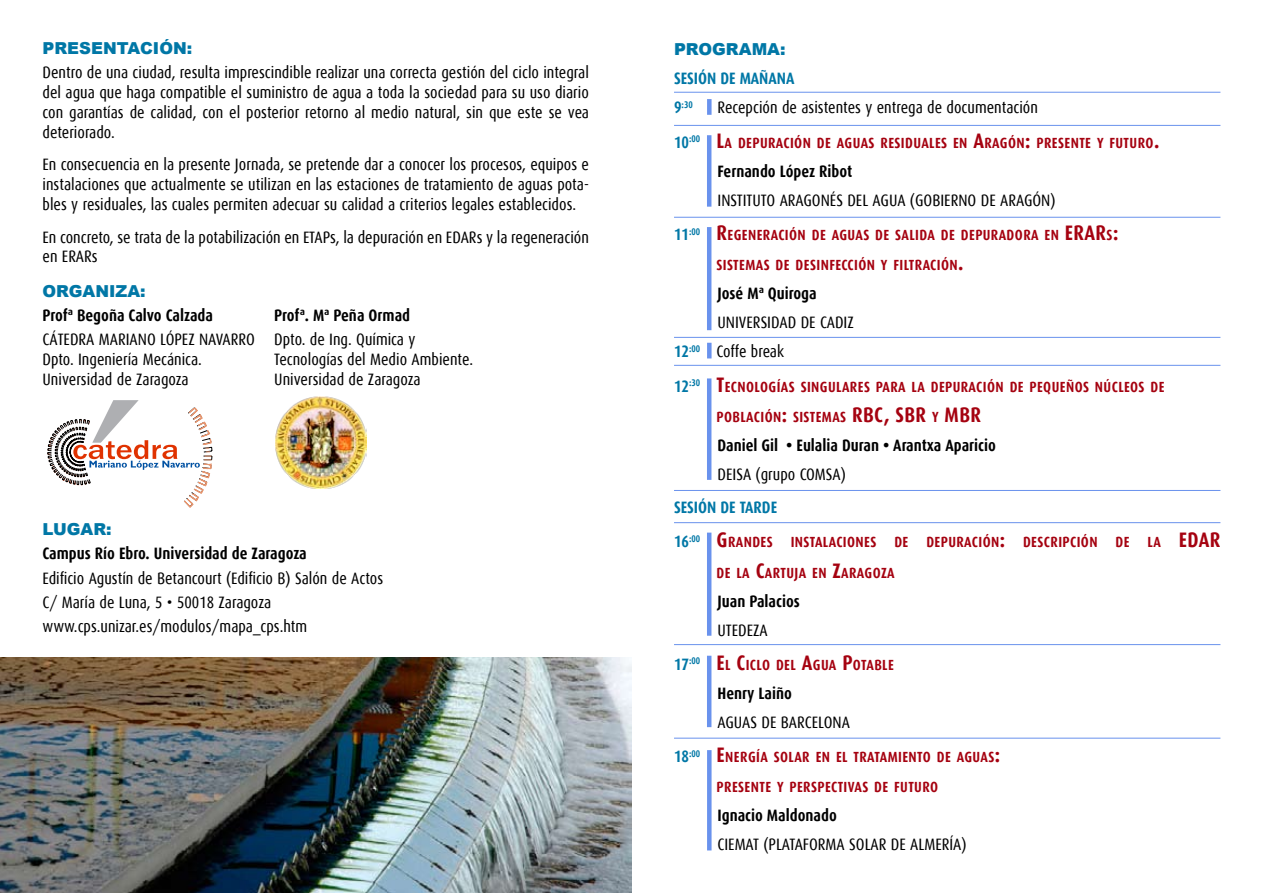
<style>
.page{position:relative;width:1263px;height:893px;background:#fff}
.page>*{position:absolute;margin:0;border:0;box-sizing:border-box;transform-origin:0 0}
.t1{font:700 21px "Dax Condensed";color:#a50210}
.t2{font:16.5px/19.8px "Dax Condensed";color:#000}
.t3{font:700 16.5px "Dax Condensed";color:#000}
.t4{font:900 16.5px "Arial";color:#0077a6}
.t5{font:700 16.5px "Dax Condensed";color:#0077a6}
.t6{font:700 14.7px/30.2px "Dax Condensed";letter-spacing:.03em;color:#a50210}
.t7{font:700 9.6px "Dax Condensed";color:#0077a6}
.s1{font-size:16.5px}
.s2{font-size:16.5px;color:#0077a6}
.s3{font-size:21px}
.s4{font-weight:700;color:#0077a6}
.s5{font-size:14.7px}
</style>
<div class="page">
<img style="left:0;top:657px;width:632px;height:236px">
<hr style="left:674px;top:125px;width:546px;height:1px;background:#6992ed">
<hr style="left:674px;top:92px;width:546px;height:1px;background:#6992ed">
<hr style="left:674px;top:217px;width:546px;height:1px;background:#6992ed">
<hr style="left:674px;top:365px;width:546px;height:1px;background:#6992ed">
<hr style="left:674px;top:337px;width:546px;height:1px;background:#6992ed">
<hr style="left:674px;top:644px;width:546px;height:1px;background:#6992ed">
<hr style="left:674px;top:522px;width:546px;height:1px;background:#6992ed">
<hr style="left:674px;top:738px;width:546px;height:1px;background:#6992ed">
<hr style="left:674px;top:490px;width:546px;height:1px;background:#6992ed">
<hr style="left:707px;top:99px;width:4px;height:16px;background:#6992ed">
<hr style="left:707px;top:343px;width:4px;height:15px;background:#6992ed">
<hr style="left:707px;top:656px;width:4px;height:71px;background:#6992ed">
<hr style="left:707px;top:533px;width:4px;height:103px;background:#6992ed">
<hr style="left:707px;top:378px;width:4px;height:102px;background:#6992ed">
<hr style="left:707px;top:227px;width:4px;height:103px;background:#6992ed">
<hr style="left:707px;top:135px;width:4px;height:72px;background:#6992ed">
<hr style="left:707px;top:750px;width:4px;height:100px;background:#6992ed">
<svg style="left:48px;top:400px;width:164px;height:107px"></svg>
<img style="left:276px;top:396px;width:90px;height:93px">
<p class="t4" style="left:43px;top:36px;width:151px">PRESENTACIÓN:</p>
<p class="t2" style="left:43px;top:63px;width:548px;text-align:justify">Dentro de una ciudad, resulta imprescindible realizar una correcta gestión del ciclo integral del agua que haga compatible el suministro de agua a toda la sociedad para su uso diario con garantías de calidad, con el posterior retorno al medio natural, sin que este se vea deteriorado.</p>
<p class="t2" style="left:43px;top:155px;width:548px;text-align:justify">En consecuencia en la presente Jornada, se pretende dar a conocer los procesos, equipos e instalaciones que actualmente se utilizan en las estaciones de tratamiento de aguas pota&shy;bles y residuales, las cuales permiten adecuar su calidad a criterios legales establecidos.</p>
<p class="t2" style="left:43px;top:227px;width:548px">En concreto, se trata de la potabilización en ETAPs, la depuración en EDARs y la regeneración en ERARs</p>
<p class="t4" style="left:43px;top:279px;width:105px">ORGANIZA:</p>
<p class="t3" style="left:43px;top:306px;width:172px">Profª Begoña Calvo Calzada</p>
<p class="t2" style="left:43px;top:329px;width:214px">CÁTEDRA MARIANO LÓPEZ NAVARRO<br>Dpto. Ingeniería Mecánica.<br>Universidad de Zaragoza</p>
<p class="t3" style="left:274px;top:306px;width:137px">Profª. Mª Peña Ormad</p>
<p class="t2" style="left:274px;top:330px;width:200px">Dpto. de Ing. Química y<br>Tecnologías del Medio Ambiente.<br>Universidad de Zaragoza</p>
<p class="t4" style="left:43px;top:518px;width:71px">LUGAR:</p>
<p class="t3" style="left:43px;top:545px;width:266px">Campus Río Ebro. Universidad de Zaragoza</p>
<p class="t2" style="left:43px;top:566px;width:342px;line-height:24px">Edificio Agustín de Betancourt (Edificio B) Salón de Actos<br>C/ María de Luna, 5 • 50018 Zaragoza www.cps.unizar.es/modulos/mapa_cps.htm</p>
<p class="t4" style="left:674px;top:38px;width:113px">PROGRAMA:</p>
<p class="t5" style="left:674px;top:70px;width:105px">SESIÓN DE mañana</p>
<p class="t7" style="left:674px;top:99px;width:20px"><span class="s1">9</span>:30</p>
<p class="t2" style="left:717px;top:98px;width:322px">Recepción de asistentes y entrega de documentación</p>
<p class="t6" style="left:674px;top:128px;width:487px"><span class="s2">10</span><sup>:00</sup> <span class="s3">L</span>A DEPURACIÓN DE AGUAS RESIDUALES EN <span class="s3">A</span>RAGÓN<span class="s3">:</span> PRESENTE Y FUTURO<span class="s3">.</span></p>
<p class="t3" style="left:717px;top:162px;width:136px">Fernando López Ribot</p>
<p class="t2" style="left:717px;top:190px;width:340px">INSTITUTO ARAGONÉS DEL AGUA (GOBIERNO DE ARAGÓN)</p>
<p class="t6" style="left:674px;top:220px;width:402px"><span class="s2">11</span><sup>:00</sup> <span class="s3">R</span>EGENERACIÓN DE AGUAS DE SALIDA DE DEPURADORA EN <span class="s3">ERAR</span></p>
<p class="t6" style="left:1107px;top:220px;width:13px">S<span class="s3">:</span></p>
<p class="t6" style="left:716px;top:250px;width:248px">SISTEMAS DE DESINFECCIÓN Y FILTRACIÓN<span class="s3">.</span></p>
<p class="t3" style="left:717px;top:284px;width:101px">José Mª Quiroga</p>
<p class="t2" style="left:674px;top:308px;width:181px;line-height:29px;text-indent:43px">UNIVERSIDAD DE CADIZ<br><span class="s4">12</span><sup>:00</sup> Coffe break</p>
<p class="t6" style="left:716px;top:372px;width:449px;text-indent:-43px"><span class="s2">12</span><sup>:30</sup> <span class="s3">T</span>ECNOLOGÍAS SINGULARES PARA LA DEPURACIÓN DE PEQUEÑOS NÚCLEOS DE<br>POBLACIÓN<span class="s3">:</span> SISTEMAS <span class="s3">RBC, SBR</span></p>
<p class="t1" style="left:932px;top:403px;width:26px"><span class="s5">Y</span> MBR</p>
<p class="t3" style="left:717px;top:436px;width:280px">Daniel Gil • Eulalia Duran • Arantxa Aparicio</p>
<p class="t2" style="left:717px;top:464px;width:130px">DEISA (grupo COMSA)</p>
<p class="t5" style="left:674px;top:498px;width:105px">SESIÓN DE TARDE</p>
<p class="t6" style="left:716px;top:527px;width:474px;text-indent:-43px"><span class="s2">16</span><sup>:00</sup> <span class="s3">G</span>RANDES INSTALACIONES DE DEPURACIÓN<span class="s3">:</span> DESCRIPCIÓN DE LA <span class="s3">EDAR<br></span>DE LA <span class="s3">C</span>ARTUJA EN <span class="s3">Z</span>ARAGOZA</p>
<p class="t3" style="left:717px;top:592px;width:84px">Juan Palacios</p>
<p class="t2" style="left:717px;top:620px;width:52px">UTEDEZA</p>
<p class="t6" style="left:674px;top:650px;width:221px"><span class="s2">17</span><sup>:00</sup> <span class="s3">E</span>L <span class="s3">C</span>ICLO DEL <span class="s3">A</span>GUA <span class="s3">P</span>OTABLE</p>
<p class="t3" style="left:717px;top:684px;width:76px">Henry Laiño</p>
<p class="t2" style="left:717px;top:713px;width:134px">AGUAS DE BARCELONA</p>
<p class="t6" style="left:716px;top:742px;width:285px;text-indent:-43px"><span class="s2">18</span><sup>:00</sup> <span class="s3">E</span>NERGÍA SOLAR EN EL TRATAMIENTO DE AGUAS<span class="s3">:<br></span>PRESENTE Y PERSPECTIVAS DE FUTURO</p>
<p class="t3" style="left:717px;top:807px;width:121px">Ignacio Maldonado</p>
<p class="t2" style="left:717px;top:835px;width:251px">CIEMAT (PLATAFORMA SOLAR DE ALMERÍA)</p>
</div>
